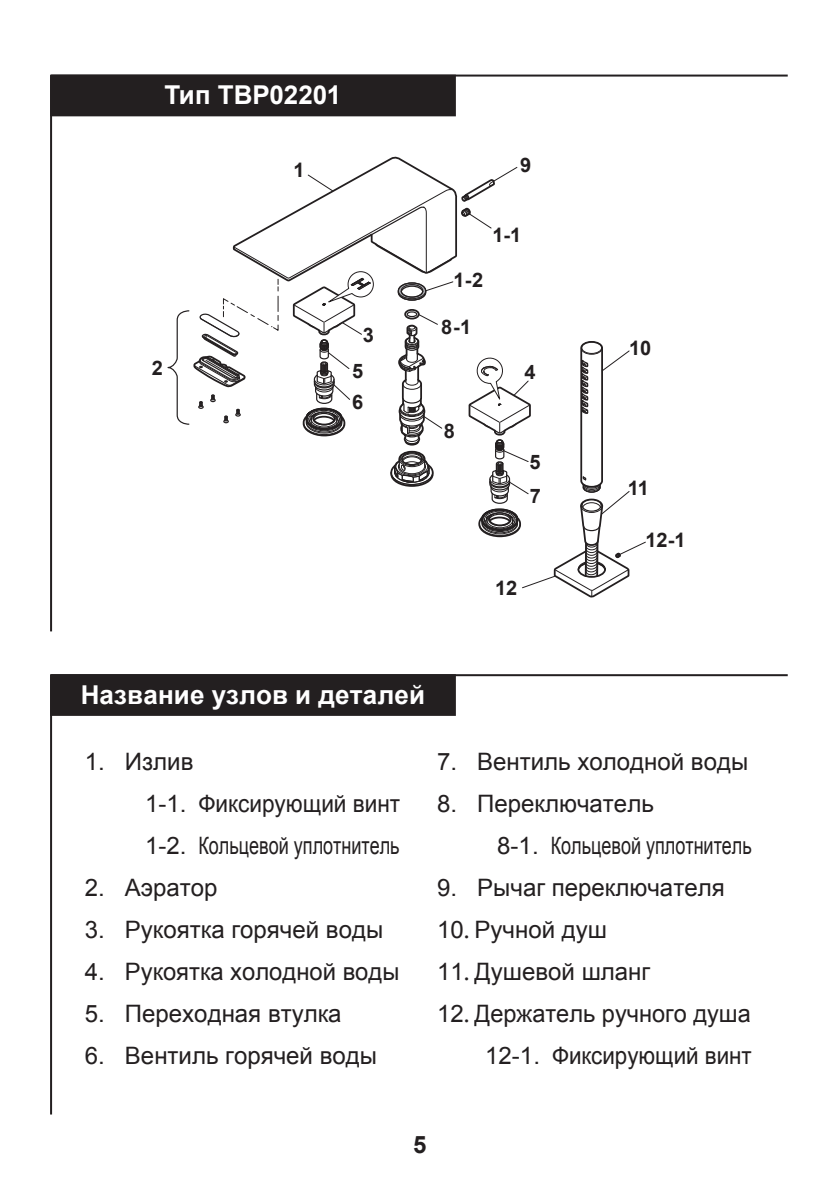
<style>
.page{position:relative;width:840px;height:1191px;background:#fff}
.page>*{position:absolute;margin:0;border:0;box-sizing:border-box;transform-origin:0 0}
.t1{font:700 26px "Arial";letter-spacing:.005em;color:#fff}
.t2{font:24px/42px "Arial";color:#231f20}
.t3{font:700 24px "Arial";color:#231f20}
.t4{font:700 20px/30.4px "Arial";letter-spacing:-.01em;color:#231f20}
.s1{font-family:"Microsoft Ya Hei"}
</style>
<div class="page">
<div style="left:51px;top:675px;width:403px;height:40px;background:#231f20"></div>
<div style="left:50px;top:674px;width:405px;height:42px;border:2px solid #231f20"></div>
<div style="left:51px;top:76px;width:403px;height:39px;background:#231f20"></div>
<div style="left:50px;top:75px;width:405px;height:41px;border:2px solid #231f20"></div>
<hr style="left:51px;top:75px;width:736px;height:2px;background:#231f20">
<hr style="left:51px;top:674px;width:736px;height:2px;background:#231f20">
<hr style="left:50px;top:675px;width:2px;height:439px;background:#231f20">
<hr style="left:50px;top:76px;width:2px;height:555px;background:#231f20">
<svg style="left:167px;top:156px;width:479px;height:442px"></svg>
<p class="t1" style="left:164px;top:78px;width:178px">Тип TBP02201</p>
<p class="t4" style="left:293px;top:155px;width:13px">1</p>
<p class="t4" style="left:152px;top:353px;width:13px">2</p>
<p class="t4" style="left:363px;top:320px;width:13px">3</p>
<p class="t4" style="left:352px;top:357px;width:13px">5<br>6</p>
<p class="t4" style="left:520px;top:151px;width:13px">9</p>
<p class="t4" style="left:492px;top:220px;width:31px">1-1</p>
<p class="t4" style="left:453px;top:266px;width:31px">1-2</p>
<p class="t4" style="left:441px;top:313px;width:32px">8-1</p>
<p class="t4" style="left:524px;top:357px;width:13px">4</p>
<p class="t4" style="left:443px;top:416px;width:13px">8</p>
<p class="t4" style="left:529px;top:447px;width:13px">5</p>
<p class="t4" style="left:529px;top:481px;width:13px">7</p>
<p class="t4" style="left:495px;top:573px;width:24px">12</p>
<p class="t4" style="left:628px;top:334px;width:24px">10</p>
<p class="t4" style="left:627px;top:473px;width:23px">11</p>
<p class="t4" style="left:645px;top:525px;width:42px">12-1</p>
<p class="t1" style="left:81px;top:677px;width:345px">Название узлов и деталей</p>
<p class="t2" style="left:145px;top:740px;width:256px;text-indent:-60px">1. Излив<br>1-1. Фиксирующий винт<br>1-2. Кольцевой уплотнитель</p>
<p class="t2" style="left:85px;top:866px;width:134px">2. Аэратор</p>
<p class="t2" style="left:85px;top:908px;width:300px">3. Рукоятка горячей воды</p>
<p class="t2" style="left:85px;top:950px;width:316px">4. Рукоятка холодной воды</p>
<p class="t2" style="left:85px;top:992px;width:258px">5. Переходная втулка</p>
<p class="t2" style="left:85px;top:1034px;width:293px">6. Вентиль горячей воды</p>
<p class="t2" style="left:437px;top:740px;width:312px">7. Вентиль холодной воды</p>
<p class="t2" style="left:497px;top:782px;width:256px;text-indent:-60px">8. Переключатель<br>8-1. Кольцевой уплотнитель</p>
<p class="t2" style="left:437px;top:866px;width:289px">9. Рычаг переключателя</p>
<p class="t2" style="left:437px;top:908px;width:171px">10<span class="s1">.</span> Ручной душ</p>
<p class="t2" style="left:437px;top:950px;width:214px">11<span class="s1">.</span> Душевой шланг</p>
<p class="t2" style="left:437px;top:992px;width:316px;text-align:right">12<span class="s1">.</span> Держатель ручного душа<br>12-1. Фиксирующий винт</p>
<p class="t3" style="left:413px;top:1128px;width:15px">5</p>
</div>
